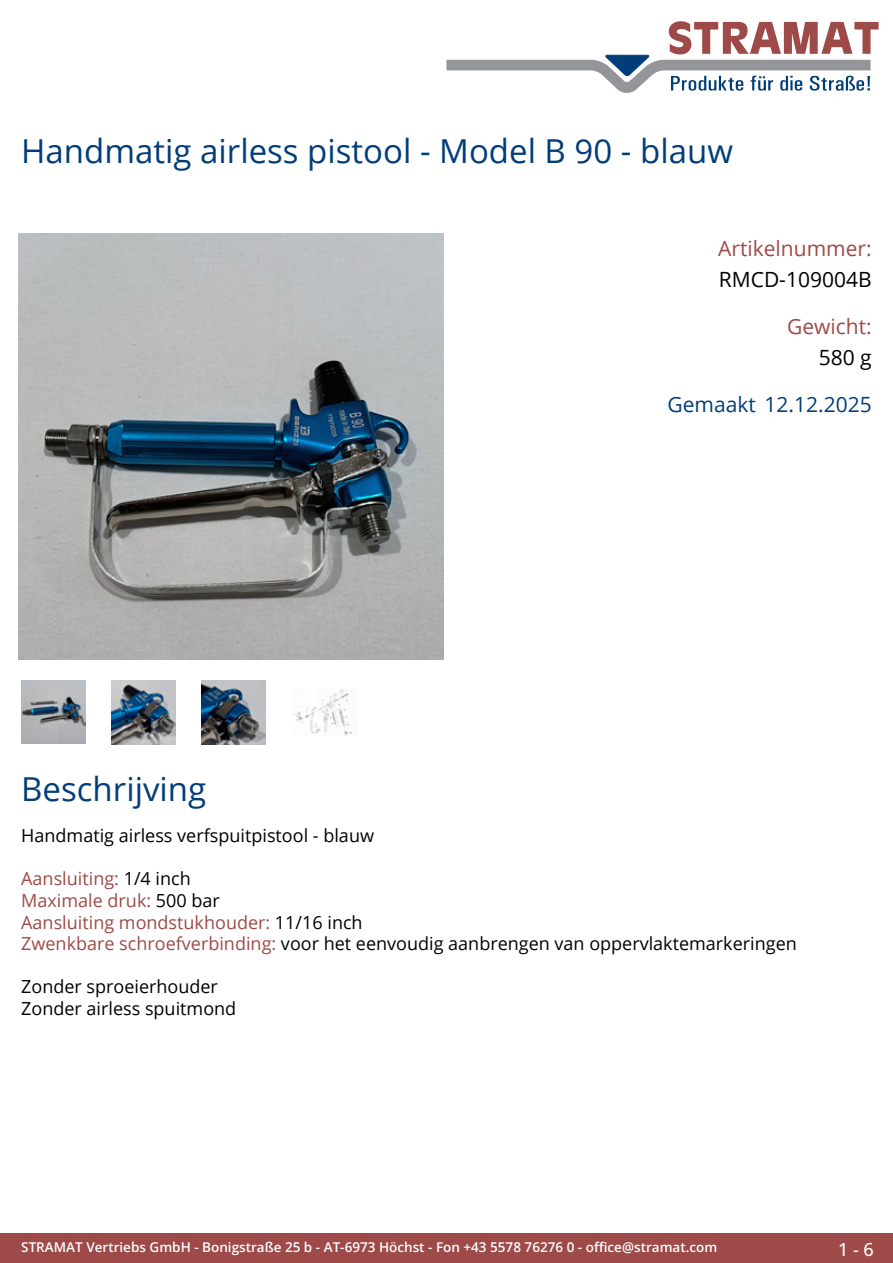
<style>
.page{position:relative;width:893px;height:1263px;background:#fff}
.page>*{position:absolute;margin:0;border:0;box-sizing:border-box;transform-origin:0 0}
.t1{font:33px "Open Sans";color:#003d79}
.t2{font:21px "Open Sans";color:#9d4a48}
.t3{font:21px "Open Sans";color:#003d79}
.t4{font:21px "Open Sans";color:#000}
.t5{font:18px/21.6px "Open Sans";color:#9d4a48}
.t6{font:18px/21.6px "Open Sans";color:#000}
.t7{font:500 18px "Open Sans";color:#fff}
.t8{font:600 13.5px "Open Sans";color:#fff}
.s1{color:#000}
</style>
<div class="page">
<div style="left:0;top:1233px;width:893px;height:30px;background:#9d4a48"></div>
<svg style="left:446px;top:21px;width:433px;height:72px"></svg>
<img style="left:18px;top:234px;width:425px;height:425px">
<img style="left:21px;top:680px;width:64px;height:63px">
<img style="left:112px;top:680px;width:63px;height:64px">
<img style="left:202px;top:680px;width:64px;height:64px">
<img style="left:293px;top:689px;width:60px;height:46px">
<h1 class="t1" style="left:21px;top:128px;width:713px">Handmatig airless pistool - Model B 90 - blauw</h1>
<p class="t2" style="left:718px;top:234px;width:155px">Artikelnummer:</p>
<p class="t4" style="left:719px;top:265px;width:154px">RMCD-109004B</p>
<p class="t2" style="left:787px;top:312px;width:86px">Gewicht:</p>
<p class="t4" style="left:819px;top:343px;width:55px">580 g</p>
<p class="t3" style="left:668px;top:390px;width:206px">Gemaakt 12.12.2025</p>
<h1 class="t1" style="left:21px;top:766px;width:186px">Beschrijving</h1>
<p class="t6" style="left:21px;top:824px;width:354px">Handmatig airless verfspuitpistool - blauw</p>
<p class="t5" style="left:21px;top:867px;width:777px">Aansluiting: <span class="s1">1/4 inch<br></span>Maximale druk: <span class="s1">500 bar<br></span>Aansluiting mondstukhouder: <span class="s1">11/16 inch<br></span>Zwenkbare schroefverbinding: <span class="s1">voor het eenvoudig aanbrengen van oppervlaktemarkeringen</span></p>
<p class="t6" style="left:21px;top:975px;width:217px">Zonder sproeierhouder<br>Zonder airless spuitmond</p>
<p class="t8" style="left:21px;top:1238px;width:698px">STRAMAT Vertriebs GmbH - Bonigstraße 25 b - AT-6973 Höchst - Fon +43 5578 76276 0 - office@stramat.com</p>
<p class="t7" style="left:838px;top:1237px;width:37px">1 - 6</p>
</div>
